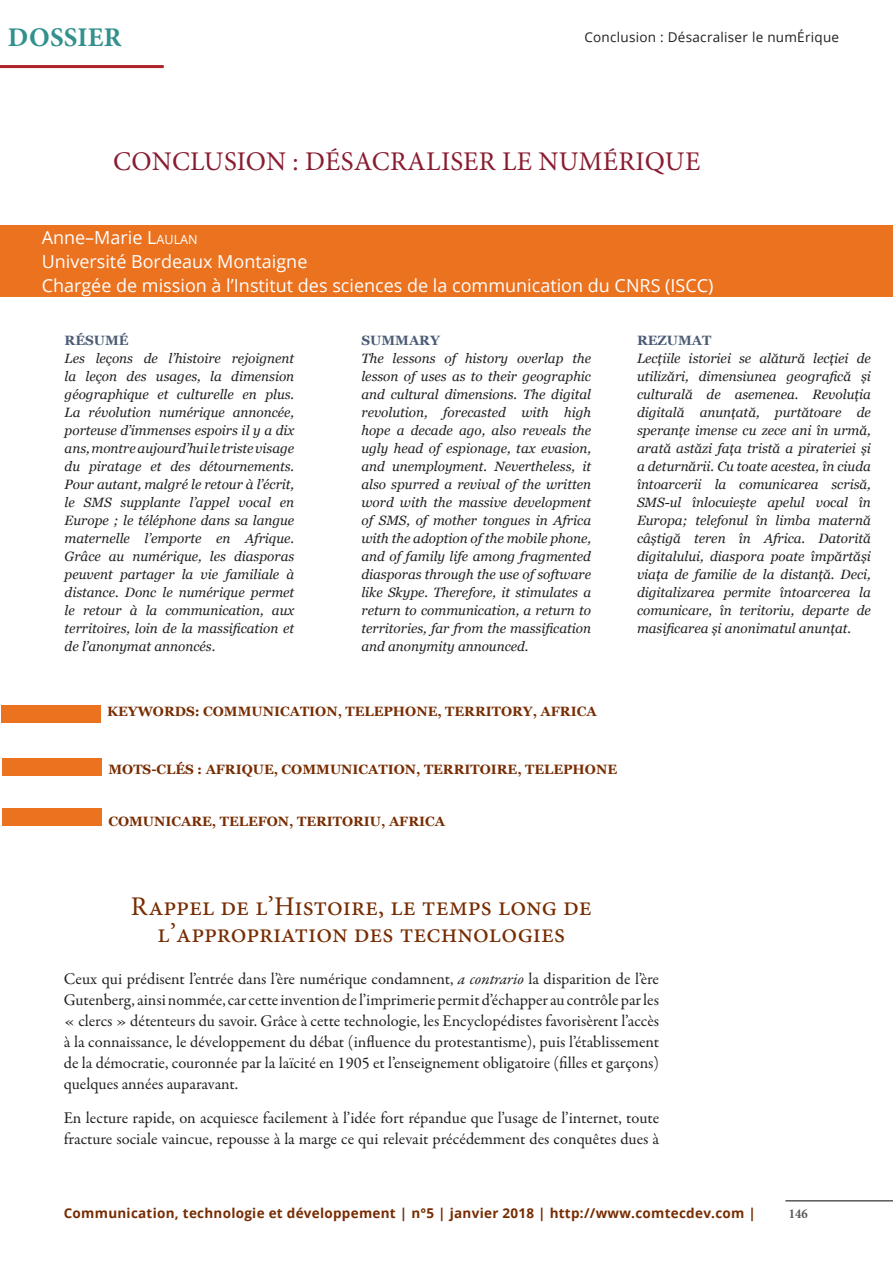
<style>
.page{position:relative;width:893px;height:1263px;background:#fff}
.page>*{position:absolute;margin:0;border:0;box-sizing:border-box;transform-origin:0 0}
.CORPS_Sous-Titre_art{font:27px/27px "Minion Pro";color:#772c02;text-align:center}
.CORPS___Titre_articl{font:27px "Minion Pro";letter-spacing:.01em;color:#891c30}
.t1{font:700 27px "Minion Pro";letter-spacing:.01em;color:#32908d}
.CORPS___Auteur{font:18px "Open Sans";color:#fff}
.CORPS___Paragraphe{font:16.5px/21px "Garamond Premr Pro";color:#231f20;text-align:justify}
.CORPS___Résumé{font:italic 13.5px/18px "Georgia";color:#231f20;text-align:justify}
.CORPS___Mots_clés{font:700 13.5px "Georgia";color:#772c02}
.t2{font:700 13.5px "Open Sans";letter-spacing:.02em;color:#772c02}
.TETE___Titre_article{font:13.5px "Open Sans";letter-spacing:.02em;color:#231f20}
.Corps_Titre_Résumé{font:700 13.5px "Georgia";color:#4c5c76}
.PIED___Folio{font:700 condensed 13.5px "Minion Pro";color:#57585a}
.s1{font-style:inherit}
.s2{font-size:12.6px}
.s3{font-style:italic}
</style>
<div class="page">
<hr style="left:0;top:65px;width:164px;height:3px;background:#ae2126">
<hr style="left:785px;top:1200px;width:108px;height:1px;background:#57585a">
<div style="left:0;top:225px;width:893px;height:71px;background:#eb721f"></div>
<div style="left:2px;top:758px;width:100px;height:18px;background:#eb721f"></div>
<div style="left:2px;top:808px;width:100px;height:18px;background:#eb721f"></div>
<div style="left:2px;top:705px;width:99px;height:18px;background:#eb721f"></div>
<h1 class="t1" style="left:8px;top:19px;width:115px">DOSSIER</h1>
<p class="TETE___Titre_article" style="left:584px;top:28px;width:256px">Conclusion : Désacraliser le numÉrique</p>
<p class="CORPS___Titre_articl" style="left:113px;top:143px;width:589px">CONCLUSION : DÉSACRALISER LE NUMÉRIQUE</p>
<p class="CORPS___Auteur" style="left:42px;top:225px;width:158px">Anne–Marie <span class="s1">L</span><span class="s2">AULAN</span></p>
<p class="CORPS___Auteur" style="left:42px;top:249px;width:267px">Université Bordeaux Montaigne</p>
<p class="CORPS___Auteur" style="left:42px;top:273px;width:673px">Chargée de mission à l’Institut des sciences de la communication du CNRS (ISCC)</p>
<p class="Corps_Titre_Résumé" style="left:65px;top:331px;width:66px">RÉSUMÉ</p>
<p class="CORPS___Résumé" style="left:65px;top:349px;width:231px">Les leçons de l’histoire rejoignent la leçon des usages, la dimension géographique et culturelle en plus.<br>La révolution numérique annoncée, porteuse d’immenses espoirs il y a dix ans, montre aujourd’hui le triste visage du piratage et des détournements.<br>Pour autant, malgré le retour à l’écrit, le SMS supplante l’appel vocal en Europe ; le téléphone dans sa langue maternelle l’emporte en Afrique.<br>Grâce au numérique, les diasporas peuvent partager la vie familiale à distance. Donc le numérique permet le retour à la communication, aux territoires, loin de la massification et de l’anonymat annoncés.</p>
<p class="Corps_Titre_Résumé" style="left:361px;top:331px;width:80px">SUMMARY</p>
<p class="CORPS___Résumé" style="left:361px;top:349px;width:231px">The lessons of history overlap the lesson of uses as to their geographic and cultural dimensions. The digital revolution, forecasted with high hope a decade ago, also reveals the ugly head of espionage, tax evasion, and unemployment. Nevertheless, it also spurred a revival of the written word with the massive development of SMS, of mother tongues in Africa with the adoption of the mobile phone, and of family life among fragmented diasporas through the use of software like Skype. Therefore, it stimulates a return to communication, a return to territories, far from the massification and anonymity announced.</p>
<p class="Corps_Titre_Résumé" style="left:637px;top:331px;width:76px">REZUMAT</p>
<p class="CORPS___Résumé" style="left:637px;top:349px;width:235px">Lecțiile istoriei se alătură lecției de utilizări, dimensiunea geografică și culturală de asemenea. Revoluția digitală anunțată, purtătoare de speranțe imense cu zece ani în urmă, arată astăzi fața tristă a pirateriei și a deturnării. Cu toate acestea, în ciuda întoarcerii la comunicarea scrisă, SMS-ul înlocuiește apelul vocal în Europa; telefonul în limba maternă câștigă teren în Africa. Datorită digitalului, diaspora poate împărtăși viața de familie de la distanță. Deci, digitalizarea permite întoarcerea la comunicare, în teritoriu, departe de masificarea și anonimatul anunțat.</p>
<p class="CORPS___Mots_clés" style="left:107px;top:702px;width:491px">KEYWORDS: COMMUNICATION, TELEPHONE, TERRITORY, AFRICA</p>
<p class="CORPS___Mots_clés" style="left:108px;top:760px;width:510px">MOTS-CLÉS : AFRIQUE, COMMUNICATION, TERRITOIRE, TELEPHONE</p>
<p class="CORPS___Mots_clés" style="left:108px;top:812px;width:338px">COMUNICARE, TELEFON, TERITORIU, AFRICA</p>
<p class="CORPS_Sous-Titre_art" style="left:131px;top:893px;width:462px">Rappel de l’Histoire, le temps long de l’appropriation des technologies</p>
<p class="CORPS___Paragraphe" style="left:64px;top:969px;width:597px">Ceux qui prédisent l’entrée dans l’ère numérique condamnent, <span class="s3">a contrario</span> la disparition de l’ère Gutenberg, ainsi nommée, car cette invention de l’imprimerie permit d’échapper au contrôle par les « clercs » détenteurs du savoir. Grâce à cette technologie, les Encyclopédistes favorisèrent l’accès à la connaissance, le développement du débat (influence du protestantisme), puis l’établissement de la démocratie, couronnée par la laïcité en 1905 et l’enseignement obligatoire (filles et garçons) quelques années auparavant.</p>
<p class="CORPS___Paragraphe" style="left:64px;top:1108px;width:597px">En lecture rapide, on acquiesce facilement à l’idée fort répandue que l’usage de l’internet, toute fracture sociale vaincue, repousse à la marge ce qui relevait précédemment des conquêtes dues à</p>
<p class="t2" style="left:64px;top:1203px;width:694px">Communication, technologie et développement | n°5 | janvier 2018 | http://www.comtecdev.com |</p>
<p class="PIED___Folio" style="left:789px;top:1204px;width:21px">146</p>
</div>
